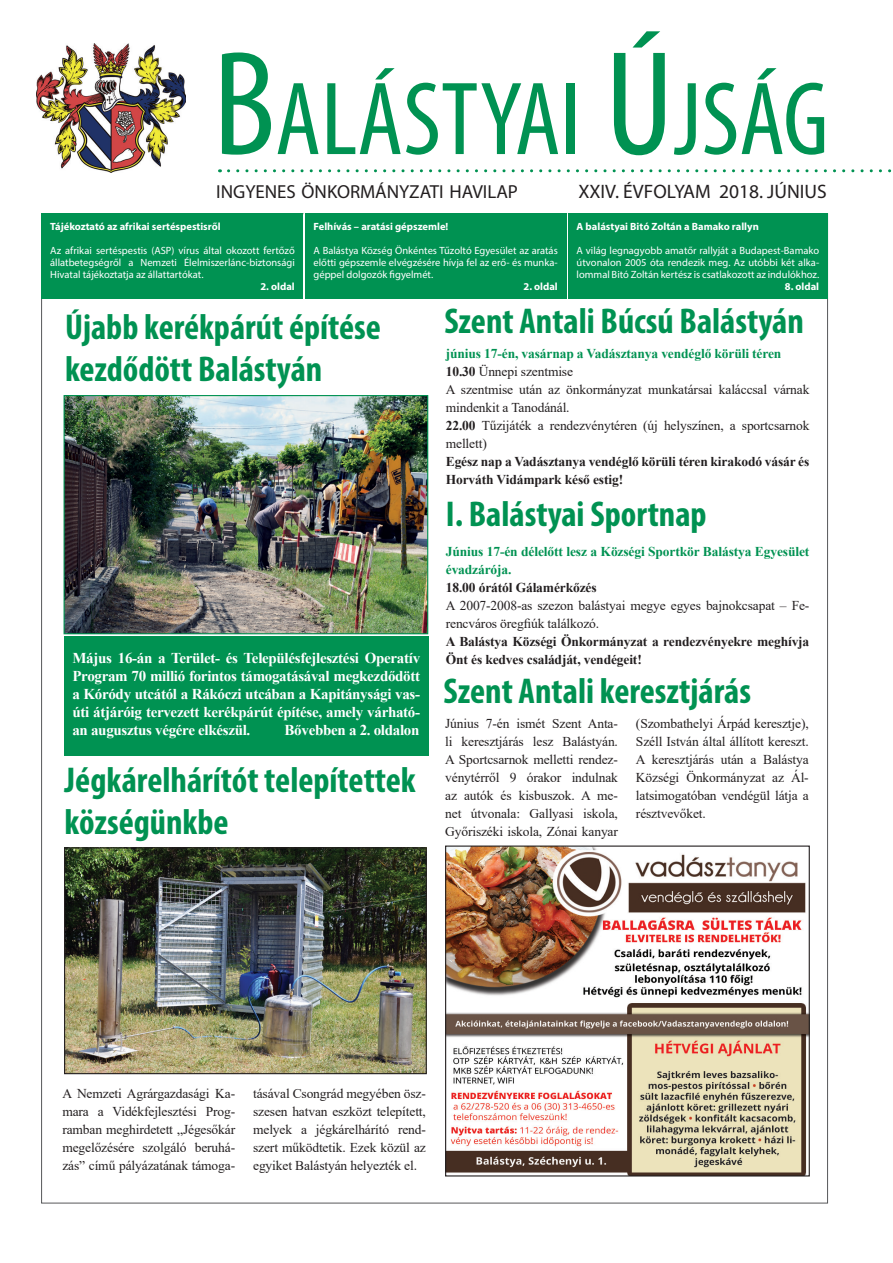
<style>
.page{position:relative;width:893px;height:1263px;background:#fff}
.page>*{position:absolute;margin:0;border:0;box-sizing:border-box;transform-origin:0 0}
.t1{font:condensed 105px "Myriad Pro";color:#009252}
.t2{font:700 condensed 36px/42px "Myriad Pro";color:#009252}
.t3{font:19.5px "Myriad Pro";color:#231f20}
.t4{font:18.9px "Myriad Pro";color:#231f20}
.t5{font:700 15px/18px "Times New Roman";letter-spacing:-.02em;color:#fff;text-align:justify}
.t6{font:13.5px/18px "Times New Roman";letter-spacing:-.01em;color:#231f20;text-align:justify}
.t7{font:700 13.5px/18px "Times New Roman";letter-spacing:-.01em;color:#231f20}
.t8{font:700 13.5px/18px "Times New Roman";letter-spacing:-.01em;color:#009252}
.t9{font:10.5px/12px "Myriad Pro";color:#fff;text-align:justify}
.t10{font:700 10.5px "Myriad Pro";color:#fff}
.s1{font-size:150px}
.s2{font-weight:700;color:#009252}
.s3{font-weight:700}
</style>
<div class="page">
<img style="left:37px;top:43px;width:148px;height:129px">
<svg style="left:229px;top:169px;width:663px;height:3px"></svg>
<div style="left:42px;top:214px;width:261px;height:85px;background:#009252"></div>
<div style="left:305px;top:213px;width:261px;height:86px;background:#009252"></div>
<div style="left:568px;top:214px;width:260px;height:85px;background:#009252"></div>
<div style="left:64px;top:636px;width:365px;height:119px;background:#009252"></div>
<img style="left:66px;top:397px;width:360px;height:235px">
<div style="left:64px;top:395px;width:364px;height:239px;border:1px solid #009252"></div>
<img style="left:447px;top:847px;width:361px;height:327px">
<div style="left:445px;top:845px;width:365px;height:331px;border:1px solid #231f20"></div>
<img style="left:66px;top:849px;width:359px;height:223px">
<div style="left:64px;top:847px;width:363px;height:227px;border:1px solid #231f20"></div>
<h1 class="t1" style="left:213px;top:56px;width:617px"><span class="s1">B</span>ALÁSTYAI <span class="s1">Ú</span>JSÁG</h1>
<h3 class="t4" style="left:216px;top:180px;width:303px">INGYENES ÖNKORMÁNYZATI HAVILAP</h3>
<h3 class="t3" style="left:579px;top:179px;width:87px">XXIV. ÉVFOLYAM</h3>
<h3 class="t3" style="left:719px;top:179px;width:108px">2018. JÚNIUS</h3>
<p class="t10" style="left:50px;top:220px;width:172px">Tájékoztató az afrikai sertéspestisről</p>
<p class="t9" style="left:50px;top:244px;width:246px">Az afrikai sertéspestis (ASP) vírus által okozott fertőző állatbetegségről a Nemzeti Élelmiszerlánc-biztonsági Hivatal tájékoztatja az állattartókat.</p>
<p class="t10" style="left:260px;top:280px;width:36px">2. oldal</p>
<p class="t10" style="left:314px;top:219px;width:136px">Felhívás – aratási gépszemle!</p>
<p class="t9" style="left:314px;top:244px;width:246px">A Balástya Község Önkéntes Tűzoltó Egyesület az aratás előtti gépszemle elvégzésére hívja fel az erő- és munka&shy;géppel dolgozók figyelmét.</p>
<p class="t10" style="left:524px;top:279px;width:36px">2. oldal</p>
<p class="t10" style="left:577px;top:220px;width:184px">A balástyai Bitó Zoltán a Bamako rallyn</p>
<p class="t9" style="left:577px;top:244px;width:244px">A világ legnagyobb amatőr rallyját a Budapest-Bamako útvonalon 2005 óta rendezik meg. Az utóbbi két alka&shy;lommal Bitó Zoltán kertész is csatlakozott az indulókhoz.</p>
<p class="t10" style="left:785px;top:280px;width:36px">8. oldal</p>
<h2 class="t2" style="left:65px;top:305px;width:318px">Újabb kerékpárút építése kezdődött Balástyán</h2>
<h2 class="t2" style="left:444px;top:299px;width:361px">Szent Antali Búcsú Balástyán</h2>
<p class="t6" style="left:446px;top:344px;width:365px;text-align:left"><span class="s2">június 17-én, vasárnap a Vadásztanya vendéglő körüli téren </span><span class="s3">10.30</span> Ünnepi szentmise<br>A szentmise után az önkormányzat munkatársai kaláccsal várnak mindenkit a Tanodánál.<br><span class="s3">22.00</span> Tűzijáték a rendezvénytéren (új helyszínen, a sportcsarnok mellett)</p>
<p class="t7" style="left:446px;top:452px;width:365px">Egész nap a Vadásztanya vendéglő körüli téren kirakodó vásár és<br>Horváth Vidámpark késő estig!</p>
<h2 class="t2" style="left:446px;top:492px;width:262px">I. Balástyai Sportnap</h2>
<p class="t8" style="left:446px;top:542px;width:365px">Június 17-én délelőtt lesz a Községi Sportkör Balástya Egyesület évadzárója.</p>
<p class="t7" style="left:446px;top:578px;width:152px">18.00 órától Gálamérkőzés</p>
<p class="t6" style="left:446px;top:596px;width:365px">A 2007-2008-as szezon balástyai megye egyes bajnokcsapat – Fe&shy;rencváros öregfiúk találkozó.</p>
<p class="t7" style="left:446px;top:632px;width:365px">A Balástya Községi Önkormányzat a rendezvényekre meghívja<br>Önt és kedves családját, vendégeit!</p>
<p class="t5" style="left:72px;top:648px;width:349px">Május 16-án a Terület- és Településfejlesztési Operatív Program 70 millió forintos támogatásával megkezdődött a Kóródy utcától a Rákóczi utcában a Kapitánysági vas&shy;úti átjáróig tervezett kerékpárút építése, amely várható&shy;an augusztus végére elkészül.</p>
<h2 class="t2" style="left:444px;top:669px;width:309px">Szent Antali keresztjárás</h2>
<p class="t6" style="left:445px;top:714px;width:174px">Június 7-én ismét Szent Anta&shy;li keresztjárás lesz Balástyán.<br>A Sportcsarnok melletti rendez&shy;vénytérről 9 órakor indulnak az autók és kisbuszok. A me&shy;net útvonala: Gallyasi iskola, Győriszéki iskola, Zónai kanyar</p>
<p class="t6" style="left:636px;top:714px;width:174px">(Szombathelyi Árpád keresztje), Széll István által állított kereszt.<br>A keresztjárás után a Balástya Községi Önkormányzat az Ál&shy;latsimogatóban vendégül látja a résztvevőket.</p>
<p class="t5" style="left:285px;top:720px;width:136px">Bővebben a 2. oldalon</p>
<h2 class="t2" style="left:65px;top:758px;width:353px">Jégkárelhárítót telepítettek községünkbe</h2>
<p class="t6" style="left:62px;top:1084px;width:174px">A Nemzeti Agrárgazdasági Ka&shy;mara a Vidékfejlesztési Prog&shy;ramban meghirdetett „Jégesőkár megelőzésére szolgáló beruhá&shy;zás” című pályázatának támoga-</p>
<p class="t6" style="left:253px;top:1084px;width:174px">tásával Csongrád megyében ös - szesen hatvan eszközt telepített, melyek a jégkárelhárító rend&shy;szert működtetik. Ezek közül az egyiket Balástyán helyezték el.</p>
</div>
